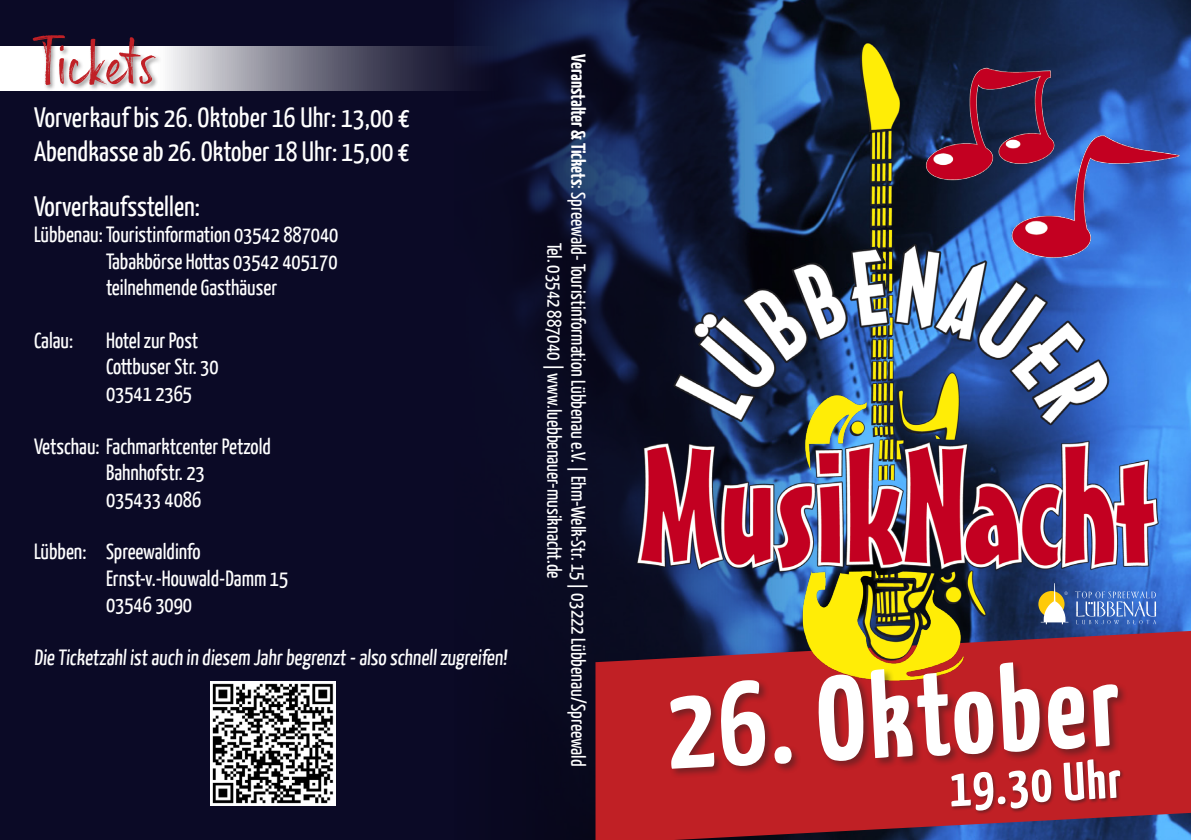
<style>
.page{position:relative;width:1191px;height:840px;background:#fff}
.page>*{position:absolute;margin:0;border:0;box-sizing:border-box;transform-origin:0 0}
.t1{font:700 120px "Yanone Kaffeesatz";color:#fff}
.t2{font:72px "Russell";letter-spacing:.03em;color:#c02026}
.t3{font:700 53.8px "Yanone Kaffeesatz";color:#fff}
.t4{font:28px "Yanone Kaffeesatz";color:#fff}
.t5{font:22px "Yanone Kaffeesatz";color:#fff}
.t6{font:20px "Yanone Kaffeesatz";color:#fff}
.s1{font-weight:700}
</style>
<div class="page">
<div style="left:0;top:0;width:1191px;height:839px;background:#0b0a26"></div>
<img style="left:455px;top:0;width:140px;height:839px">
<svg style="left:595px;top:810px;width:596px;height:29px;background:#812d45"></svg>
<img style="left:574px;top:0;width:617px;height:810px">
<div style="left:668px;top:660px;width:459px;height:118px;background:#231f20;opacity:.45"></div>
<div style="left:951px;top:758px;width:173px;height:56px;background:#231f20;opacity:.45"></div>
<svg style="left:0;top:46px;width:511px;height:44px;background:#767585"></svg>
<img style="left:210px;top:681px;width:125px;height:124px">
<svg style="left:1075px;top:590px;width:81px;height:34px;background:#537cc6"></svg>
<svg style="left:1038px;top:590px;width:26px;height:26px"></svg>
<svg style="left:1040px;top:583px;width:28px;height:41px"></svg>
<div style="left:31px;top:33px;width:131px;height:58px;background:#231f20;opacity:.45"></div>
<p class="t2" style="left:45px;top:16px;width:113px">Tickets</p>
<p class="t4" style="left:34px;top:100px;width:377px">Vorverkauf bis 26. Oktober 16 Uhr: 13,00 €</p>
<p class="t4" style="left:34px;top:134px;width:377px">Abendkasse ab 26. Oktober 18 Uhr: 15,00 €</p>
<p class="t4" style="left:34px;top:189px;width:167px">Vorverkaufsstellen:</p>
<p class="t5" style="left:34px;top:221px;width:306px">Lübbenau: Touristinformation 03542 887040</p>
<p class="t5" style="left:106px;top:247px;width:233px">Tabakbörse Hottas 03542 405170</p>
<p class="t5" style="left:106px;top:274px;width:173px">teilnehmende Gasthäuser</p>
<p class="t5" style="left:34px;top:326px;width:41px">Calau:</p>
<p class="t5" style="left:106px;top:326px;width:94px">Hotel zur Post</p>
<p class="t5" style="left:106px;top:353px;width:114px">Cottbuser Str. 30</p>
<p class="t5" style="left:106px;top:379px;width:88px">03541 2365</p>
<p class="t5" style="left:34px;top:432px;width:238px">Vetschau: Fachmarktcenter Petzold</p>
<p class="t5" style="left:106px;top:458px;width:100px">Bahnhofstr. 23</p>
<p class="t5" style="left:106px;top:485px;width:97px">035433 4086</p>
<p class="t5" style="left:34px;top:538px;width:168px">Lübben: Spreewaldinfo</p>
<p class="t5" style="left:106px;top:564px;width:184px">Ernst-v.-Houwald-Damm 15</p>
<p class="t5" style="left:106px;top:590px;width:88px">03546 3090</p>
<p class="t5" style="left:34px;top:643px;width:477px">Die Ticketzahlist auch in diesem Jahr begrenzt - also schnellzugreifen!</p>
<p class="t6" style="left:590px;top:54px;width:713px;rotate:90deg"><span class="s1">Veranstalter &amp; Tickets</span>: Spreewald- Touristinformation Lübbenau e.V. | Ehm-Welk-Str. 15 | 03222 Lübbenau/Spreewald</p>
<p class="t6" style="left:566px;top:242px;width:337px;rotate:90deg">Tel. 03542 887040 | www.luebbenauer-musiknacht.de</p>
<p class="t1" style="left:663px;top:653px;width:455px;rotate:-3deg">26. Oktober</p>
<p class="t3" style="left:948px;top:754px;width:173px;rotate:-3deg">19.30 Uhr</p>
</div>
